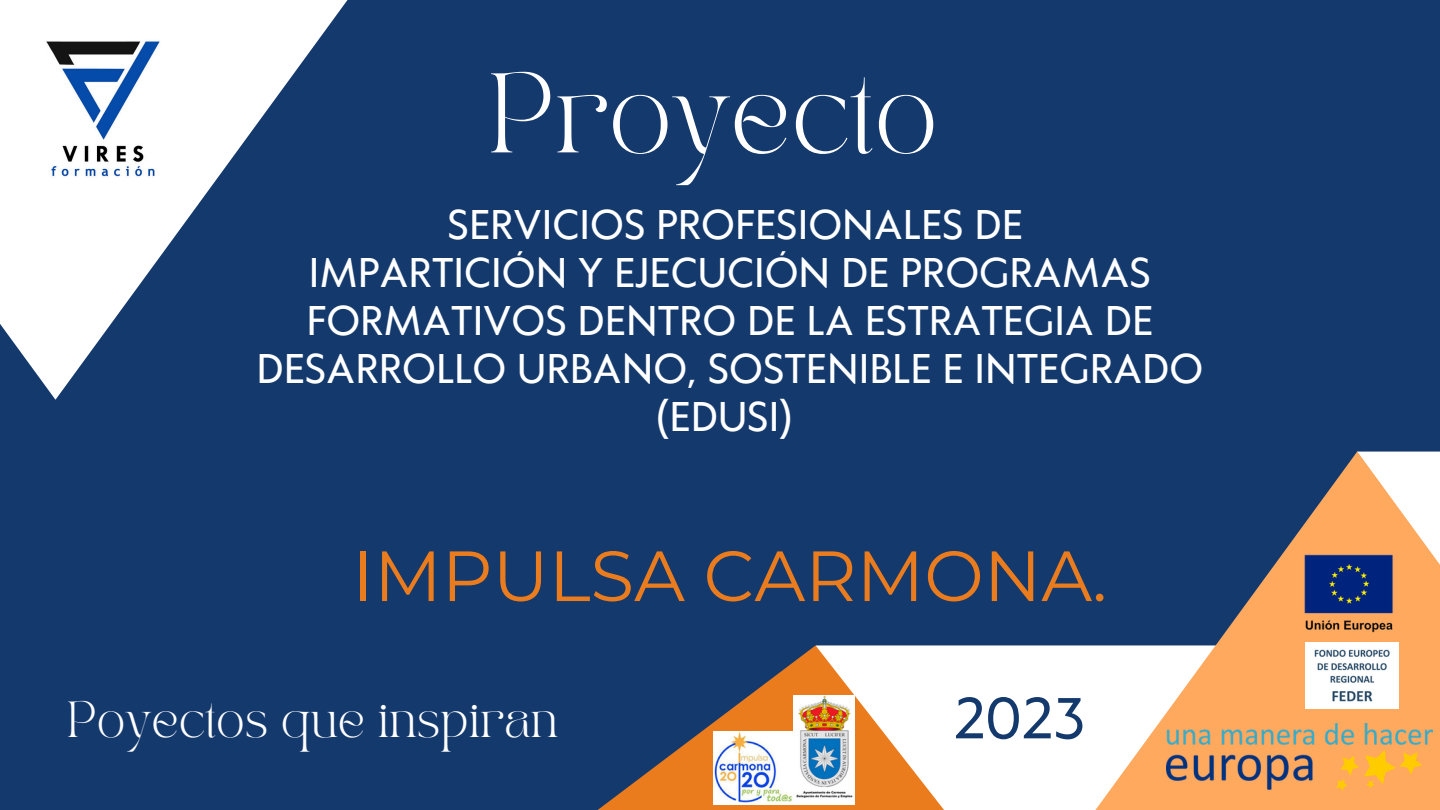
<style>
.page{position:relative;width:1440px;height:810px;background:#14396d}
.page>*{position:absolute;margin:0;border:0;box-sizing:border-box;transform-origin:0 0}
.t1{font:79px "TAN PEARL Regular";color:#fff}
.t2{font:70.9px "Montserrat";color:#eb7c1e}
.t3{font:54px "Klein Text";color:#14396d}
.t4{font:38.9px/48px "Klein Text";color:#fff;text-align:center}
.t5{font:35.4px "TAN PEARL Regular";color:#fff}
</style>
<div class="page">
<svg style="left:0;top:0;width:348px;height:400px"></svg>
<svg style="left:598px;top:645px;width:218px;height:165px"></svg>
<svg style="left:816px;top:645px;width:206px;height:165px;fill:#fff"></svg>
<svg style="left:1022px;top:452px;width:418px;height:358px"></svg>
<img style="left:1305px;top:642px;width:94px;height:67px">
<img style="left:1302px;top:552px;width:96px;height:83px">
<img style="left:1166px;top:723px;width:266px;height:67px">
<img style="left:794px;top:695px;width:61px;height:110px">
<img style="left:713px;top:731px;width:83px;height:74px">
<img style="left:7px;top:26px;width:191px;height:179px">
<p class="t1" style="left:489px;top:72px;width:451px">Proyecto</p>
<h3 class="t4" style="left:256px;top:203px;width:948px">SERVICIOS PROFESIONALES DE<br>IMPARTICIÓN Y EJECUCIÓN DE PROGRAMAS<br>FORMATIVOS DENTRO DE LA ESTRATEGIA DE<br>DESARROLLO URBANO, SOSTENIBLE E INTEGRADO (EDUSI)</h3>
<p class="t2" style="left:353px;top:532px;width:756px">IMPULSA CARMONA.</p>
<p class="t5" style="left:67px;top:700px;width:493px">Poyectos que inspiran</p>
<p class="t3" style="left:954px;top:691px;width:133px">2023</p>
</div>
